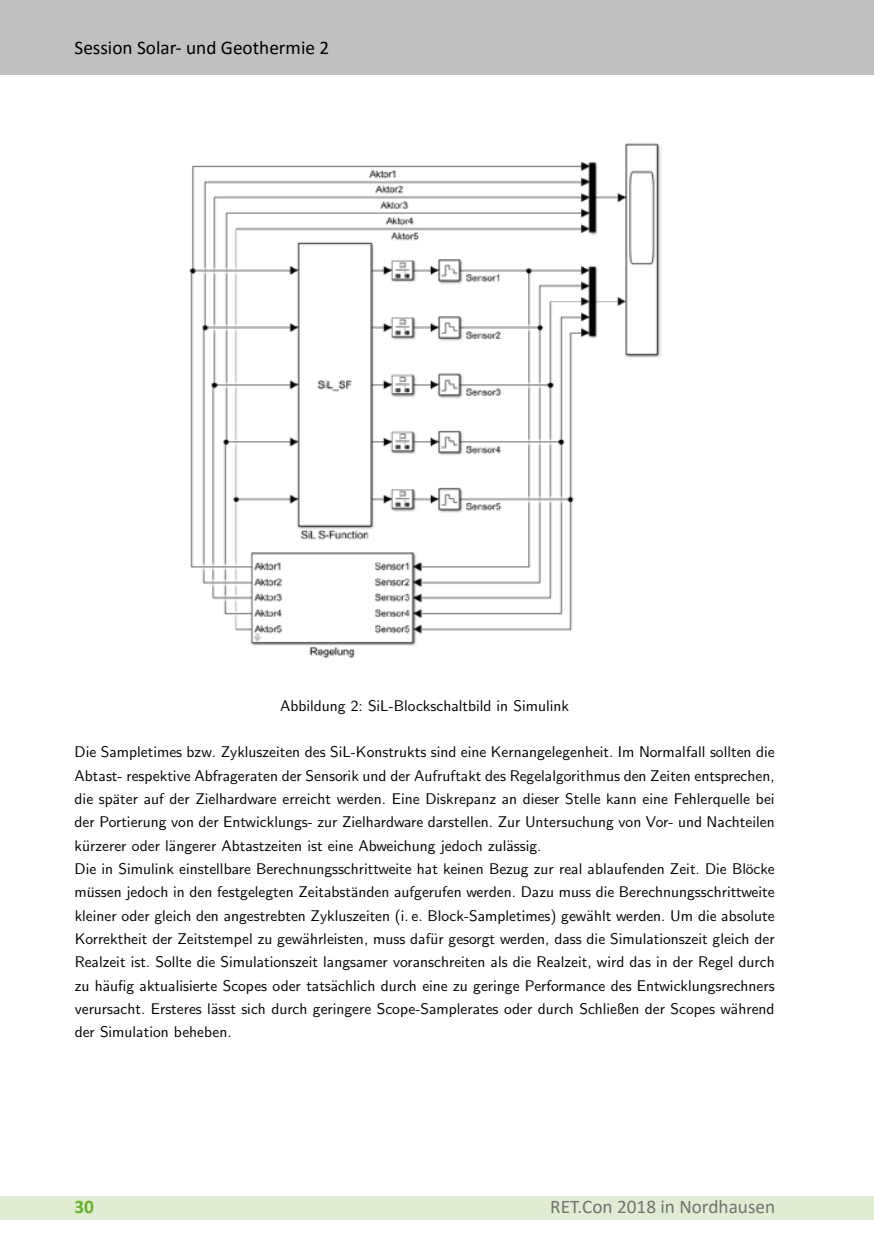
<style>
.page{position:relative;width:874px;height:1241px;background:#fff}
.page>*{position:absolute;margin:0;border:0;box-sizing:border-box;transform-origin:0 0}
.t1{font:19.25px "Calibri";color:#000}
.t2{font:19.25px "Calibri";color:#727271}
.t3{font:700 19.25px "Calibri";color:#65b32e}
.t4{font:15.4px/23.1px "CMSS10";color:#000}
</style>
<div class="page">
<div style="left:0;top:1196px;width:873px;height:23px;background:#e1edd2"></div>
<div style="left:0;top:0;width:873px;height:74px;background:#c1c0c0"></div>
<img style="left:189px;top:143px;width:472px;height:516px">
<p class="t1" style="left:74px;top:34px;width:256px">Session Solar- und Geothermie 2</p>
<p class="t4" style="left:280px;top:695px;width:290px">Abbildung 2: SiL-Blockschaltbild in Simulink</p>
<p class="t4" style="left:75px;top:741px;width:701px;text-align:justify">Die Sampletimes bzw. Zykluszeiten des SiL-Konstrukts sind eine Kernangelegenheit. Im Normalfall sollten die Abtast- respektive Abfrageraten der Sensorik und der Aufruftakt des Regelalgorithmus den Zeiten entsprechen, die sp¨ater auf der Zielhardware erreicht werden. Eine Diskrepanz an dieser Stelle kann eine Fehlerquelle bei der Portierung von der Entwicklungs- zur Zielhardware darstellen. Zur Untersuchung von Vor- und Nachteilen kurzerer oder l¨angerer Abtastzeiten ist eine Abweichung jedoch zul¨assig.</p>
<p class="t4" style="left:75px;top:835px;width:701px;text-indent:8px">¨<br>Die in Simulink einstellbare Berechnungsschrittweite hat keinen Bezug zur real ablaufenden Zeit. Die Bl¨ocke mussen jedoch in den festgelegten Zeitabst¨anden aufgerufen werden. Dazu muss die Berechnungsschrittweite</p>
<p class="t4" style="left:75px;top:882px;width:701px;text-indent:12px">¨<br>kleiner oder gleich den angestrebten Zykluszeiten (i. e. Block-Sampletimes) gew¨ahlt werden. Um die absolute<br>Korrektheit der Zeitstempel zu gew¨ahrleisten, muss dafur gesorgt werden, dass die Simulationszeit gleich der</p>
<p class="t4" style="left:75px;top:928px;width:701px;text-indent:355px">¨<br>Realzeit ist. Sollte die Simulationszeit langsamer voranschreiten als die Realzeit, wird das in der Regel durch zu h¨aufig aktualisierte Scopes oder tats¨achlich durch eine zu geringe Performance des Entwicklungsrechners verursacht. Ersteres l¨asst sich durch geringere Scope-Samplerates oder durch Schließen der Scopes w¨ahrend der Simulation beheben.</p>
<p class="t3" style="left:74px;top:1192px;width:21px">30</p>
<p class="t2" style="left:550px;top:1193px;width:226px">RET.Con 2018 in Nordhausen</p>
</div>
